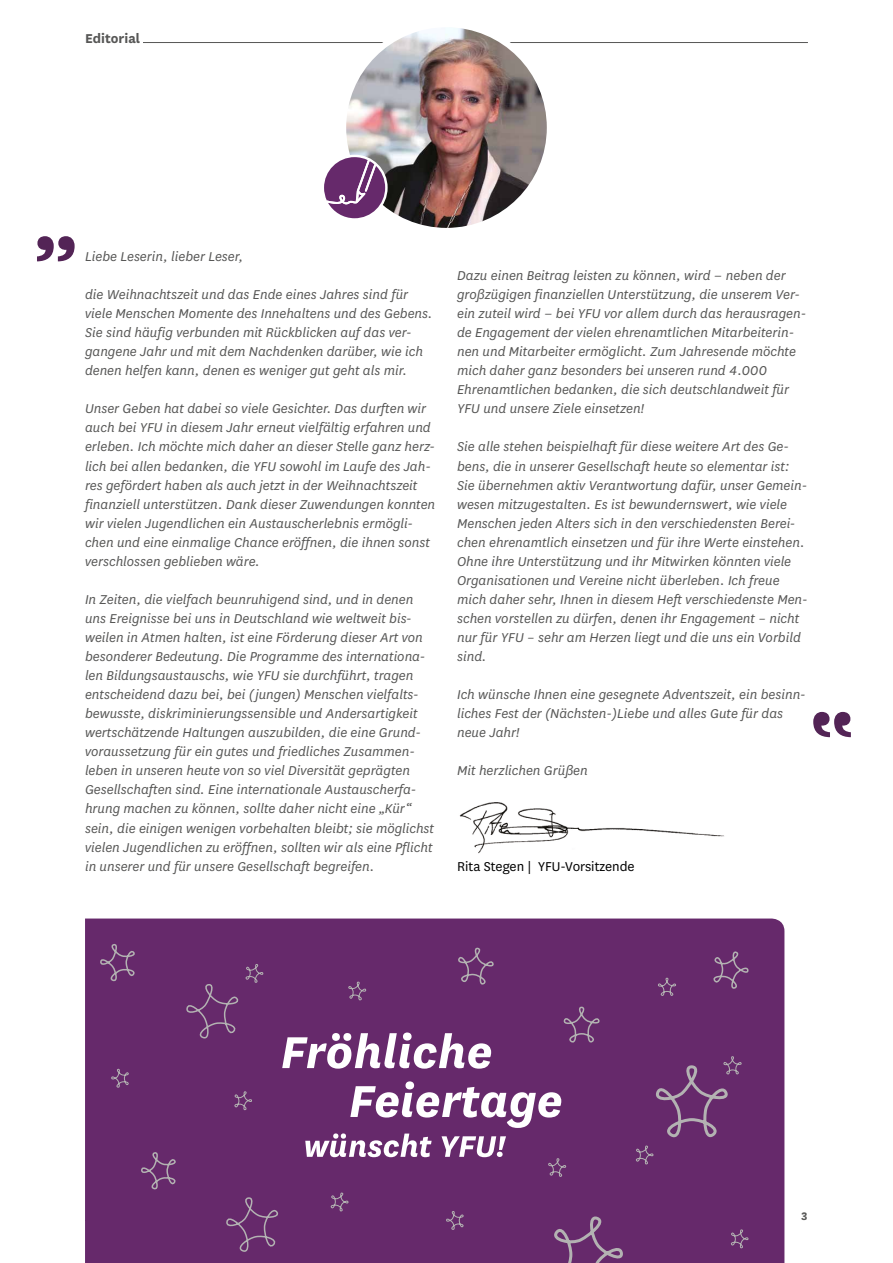
<style>
.page{position:relative;width:893px;height:1263px;background:#fff}
.page>*{position:absolute;margin:0;border:0;box-sizing:border-box;transform-origin:0 0}
.t1{font:italic 15px/19px "National";color:#575756}
.t2{font:15px "National";color:#000}
.t3{font:700 15px "National";color:#575756}
.t4{font:700 12.75px "National";color:#575756}
</style>
<div class="page">
<hr style="left:85px;top:42px;width:723px;height:1px;background:#575756">
<img style="left:459px;top:802px;width:265px;height:52px">
<div style="left:85px;top:31px;width:58px;height:22px;background:#fff"></div>
<img style="left:347px;top:28px;width:199px;height:199px">
<div style="left:340px;top:21px;width:213px;height:213px;border:6px solid #fff;border-radius:50%"></div>
<svg style="left:813px;top:712px;width:38px;height:25px"></svg>
<svg style="left:37px;top:236px;width:38px;height:25px"></svg>
<div style="left:322px;top:155px;width:66px;height:66px;border:2px solid #fff;border-radius:50%"></div>
<svg style="left:324px;top:157px;width:61px;height:61px"></svg>
<div style="left:85px;top:918px;width:699px;height:345px;background:#66296b"></div>
<svg style="left:455px;top:946px;width:39px;height:40px;background:#713c75"></svg>
<svg style="left:140px;top:1152px;width:39px;height:40px;background:#713c75"></svg>
<svg style="left:224px;top:1197px;width:57px;height:59px;background:#6d3672"></svg>
<svg style="left:329px;top:1191px;width:20px;height:20px"></svg>
<svg style="left:546px;top:1211px;width:77px;height:52px;background:#703c74"></svg>
<svg style="left:446px;top:1211px;width:19px;height:20px"></svg>
<svg style="left:561px;top:1005px;width:39px;height:41px;background:#703c74"></svg>
<svg style="left:711px;top:948px;width:38px;height:41px;background:#713c75"></svg>
<svg style="left:657px;top:977px;width:19px;height:21px"></svg>
<svg style="left:634px;top:1056px;width:108px;height:108px;background:#6c3571"></svg>
<svg style="left:99px;top:944px;width:40px;height:40px;background:#703c74"></svg>
<svg style="left:184px;top:963px;width:80px;height:79px;background:#6b316f"></svg>
<svg style="left:112px;top:1069px;width:19px;height:20px"></svg>
<svg style="left:347px;top:982px;width:20px;height:20px"></svg>
<svg style="left:282px;top:1032px;width:209px;height:37px"></svg>
<svg style="left:305px;top:1081px;width:261px;height:97px"></svg>
<svg style="left:233px;top:1090px;width:19px;height:20px"></svg>
<svg style="left:729px;top:1228px;width:19px;height:20px"></svg>
<p class="t3" style="left:85px;top:27px;width:57px">Editorial</p>
<p class="t1" style="left:85px;top:246px;width:159px">Liebe Leserin, lieber Leser,</p>
<p class="t1" style="left:85px;top:284px;width:349px">die Weihnachtszeit und das Ende eines Jahres sind für viele Menschen Momente des Innehaltens und des Gebens.<br>Sie sind häufig verbunden mit Rückblicken auf das ver&shy;gangene Jahr und mit dem Nachdenken darüber, wie ich denen helfen kann, denen es weniger gut geht als mir.</p>
<p class="t1" style="left:85px;top:399px;width:352px">Unser Geben hat dabei so viele Gesichter. Das durften wir auch bei YFU in diesem Jahr erneut vielfältig erfahren und erleben. Ich möchte mich daher an dieser Stelle ganz herz&shy;lich bei allen bedanken, die YFU sowohl im Laufe des Jah&shy;res gefördert haben als auch jetzt in der Weihnachtszeit finanziell unterstützen. Dank dieser Zuwendungen konnten wir vielen Jugendlichen ein Austauscherlebnis ermögli&shy;chen und eine einmalige Chance eröffnen, die ihnen sonst verschlossen geblieben wäre.</p>
<p class="t1" style="left:85px;top:589px;width:351px">In Zeiten, die vielfach beunruhigend sind, und in denen uns Ereignisse bei uns in Deutschland wie weltweit bis&shy;weilen in Atmen halten, ist eine Förderung dieser Art von besonderer Bedeutung. Die Programme des internationa&shy;len Bildungsaustauschs, wie YFU sie durchführt, tragen entscheidend dazu bei, bei ( jungen) Menschen vielfalts&shy;bewusste, diskriminierungssensible und Andersartigkeit wertschätzende Haltungen auszubilden, die eine Grund&shy;voraussetzung für ein gutes und friedliches Zusammen&shy;leben in unseren heute von so viel Diversität geprägten Gesellschaften sind. Eine internationale Austauscherfa&shy;hrung machen zu können, sollte daher nicht eine „Kür“ sein, die einigen wenigen vorbehalten bleibt; sie möglichst vielen Jugendlichen zu eröffnen, sollten wir als eine Pflicht in unserer und für unsere Gesellschaft begreifen.</p>
<p class="t1" style="left:457px;top:265px;width:351px">Dazu einen Beitrag leisten zu können, wird ‒ neben der großzügigen finanziellen Unterstützung, die unserem Ver&shy;ein zuteil wird ‒ bei YFU vor allem durch das herausragen&shy;de Engagement der vielen ehrenamtlichen Mitarbeiterin&shy;nen und Mitarbeiter ermöglicht. Zum Jahresende möchte mich daher ganz besonders bei unseren rund 4.000<br>Ehrenamtlichen bedanken, die sich deutschlandweit für YFU und unsere Ziele einsetzen!</p>
<p class="t1" style="left:457px;top:437px;width:352px">Sie alle stehen beispielhaft für diese weitere Art des Ge&shy;bens, die in unserer Gesellschaft heute so elementar ist:<br>Sie übernehmen aktiv Verantwortung dafür, unser Gemein&shy;wesen mitzugestalten. Es ist bewundernswert, wie viele Menschen jeden Alters sich in den verschiedensten Berei&shy;chen ehrenamtlich einsetzen und für ihre Werte einstehen.<br>Ohne ihre Unterstützung und ihr Mitwirken könnten viele Organisationen und Vereine nicht überleben. Ich freue mich daher sehr, Ihnen in diesem Heft verschiedenste Men&shy;schen vorstellen zu dürfen, denen ihr Engagement – nicht nur für YFU – sehr am Herzen liegt und die uns ein Vorbild sind.</p>
<p class="t1" style="left:457px;top:685px;width:350px">Ich wünsche Ihnen eine gesegnete Adventszeit, ein besinn&shy;liches Fest der (Nächsten-)Liebe und alles Gute für das neue Jahr!</p>
<p class="t1" style="left:457px;top:761px;width:132px">Mit herzlichen Grüßen</p>
<p class="t2" style="left:457px;top:856px;width:179px">Rita Stegen | YFU-Vorsitzende</p>
<p class="t4" style="left:801px;top:1207px;width:9px">3</p>
</div>
